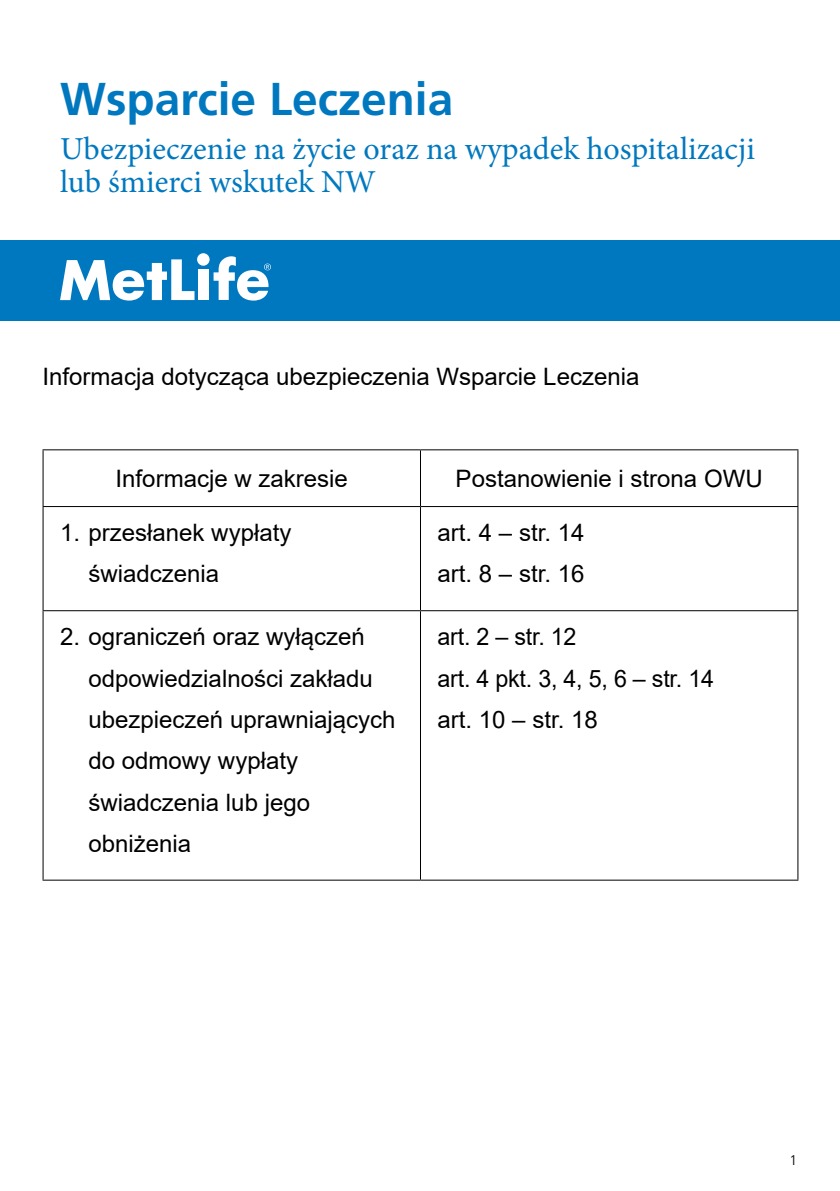
<style>
.page{position:relative;width:840px;height:1191px;background:#fff}
.page>*{position:absolute;margin:0;border:0;box-sizing:border-box;transform-origin:0 0}
.t1{font:700 46px "Frutiger LT Pro";color:#0078bf}
.t2{font:32px/33px "Minion Pro";color:#0078bf}
.t3{font:24px/41.4px "Arial";color:#000}
.t4{font:300 14px "Frutiger LT Pro";color:#000}
</style>
<div class="page">
<div style="left:0;top:240px;width:839px;height:80px;background:#0078bf"></div>
<div style="left:198px;top:269px;width:10px;height:31px;background:#fff"></div>
<div style="left:197px;top:253px;width:12px;height:13px;background:#fff;border-radius:50%"></div>
<svg style="left:60px;top:259px;width:134px;height:41px"></svg>
<svg style="left:213px;top:256px;width:58px;height:44px"></svg>
<hr style="left:43px;top:449px;width:377px;height:1px;background:#000">
<hr style="left:43px;top:450px;width:1px;height:56px;background:#000">
<hr style="left:420px;top:449px;width:378px;height:1px;background:#000">
<hr style="left:420px;top:450px;width:1px;height:56px;background:#000">
<hr style="left:797px;top:450px;width:1px;height:56px;background:#000">
<hr style="left:43px;top:506px;width:377px;height:1px;background:#000">
<hr style="left:43px;top:507px;width:1px;height:103px;background:#000">
<hr style="left:420px;top:506px;width:378px;height:1px;background:#000">
<hr style="left:420px;top:507px;width:1px;height:103px;background:#000">
<hr style="left:797px;top:507px;width:1px;height:103px;background:#000">
<hr style="left:43px;top:610px;width:377px;height:1px;background:#000">
<hr style="left:43px;top:611px;width:1px;height:268px;background:#000">
<hr style="left:420px;top:610px;width:378px;height:1px;background:#000">
<hr style="left:420px;top:611px;width:1px;height:268px;background:#000">
<hr style="left:797px;top:611px;width:1px;height:268px;background:#000">
<hr style="left:43px;top:879px;width:377px;height:1px;background:#000">
<hr style="left:420px;top:879px;width:378px;height:1px;background:#000">
<h1 class="t1" style="left:60px;top:71px;width:394px">Wsparcie Leczenia</h1>
<h2 class="t2" style="left:60px;top:133px;width:696px">Ubezpieczenie na życie oraz na wypadek hospitalizacji lub śmierci wskutek NW</h2>
<p class="t3" style="left:43px;top:356px;width:598px">Informacja dotycząca ubezpieczenia Wsparcie Leczenia</p>
<p class="t3" style="left:115px;top:457px;width:234px">Informacje w zakresie</p>
<p class="t3" style="left:455px;top:457px;width:308px">Postanowienie i strona OWU</p>
<p class="t3" style="left:88px;top:512px;width:204px;text-indent:-28px">1. przesłanek wypłaty świadczenia</p>
<p class="t3" style="left:437px;top:512px;width:148px">art. 4 – str. 14 art. 8 – str. 16</p>
<p class="t3" style="left:88px;top:616px;width:308px;text-indent:-28px">2. ograniczeń oraz wyłączeń odpowiedzialności zakładu ubezpieczeń uprawniających do odmowy wypłaty świadczenia lub jego obniżenia</p>
<p class="t3" style="left:437px;top:616px;width:278px">art. 2 – str. 12<br>art. 4 pkt. 3, 4, 5, 6 – str. 14 art. 10 – str. 18</p>
<p class="t4" style="left:789px;top:1151px;width:9px">1</p>
</div>
